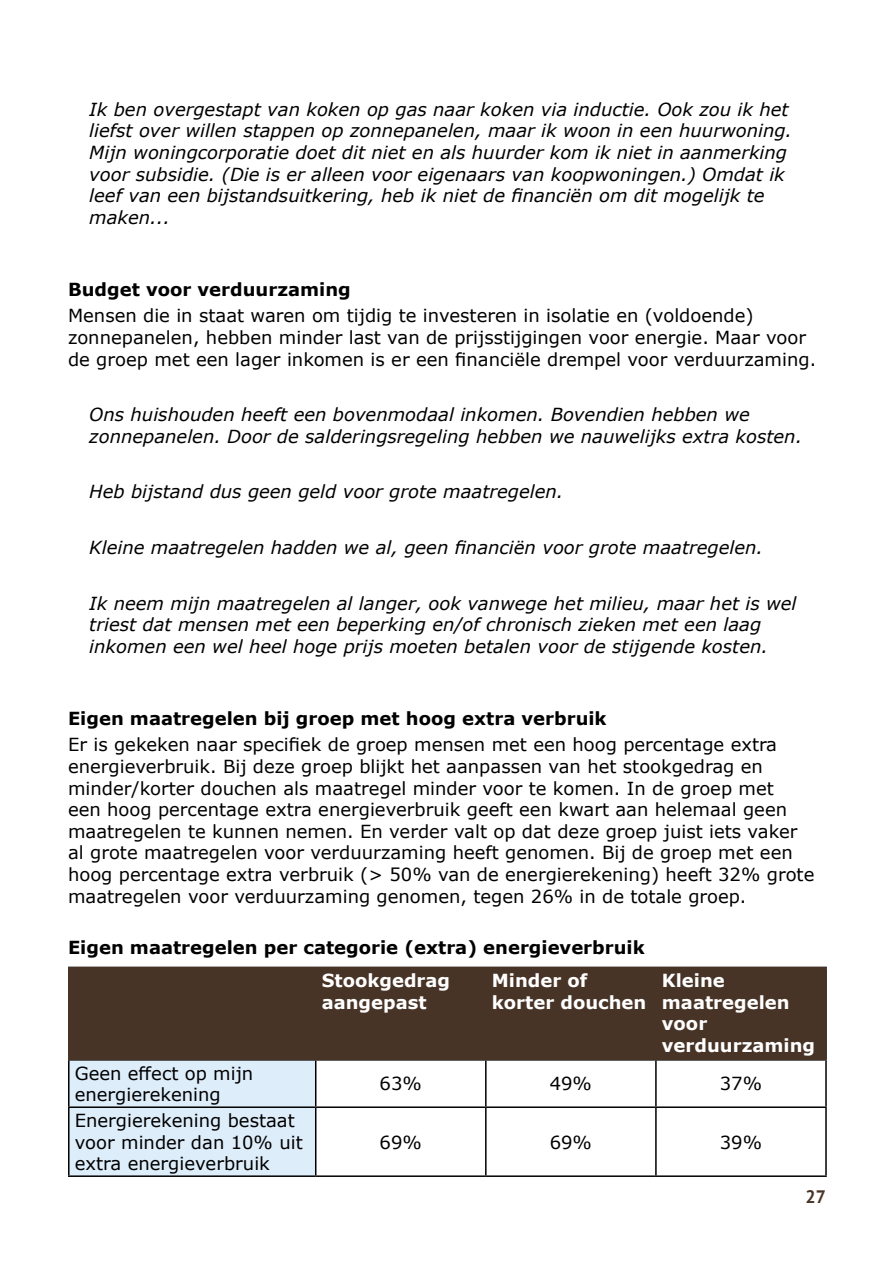
<style>
.page{position:relative;width:893px;height:1263px;background:#fff}
.page>*{position:absolute;margin:0;border:0;box-sizing:border-box;transform-origin:0 0}
.Paragraaf{font:18px/21.6px "Verdana";color:#000}
.Citaat{font:italic 18px/21.6px "Verdana";color:#000}
.Kop_3{font:700 18px "Verdana";color:#000}
.Tabelkop{font:700 18px/21.6px "Verdana";color:#fff}
.Cel_2{font:18px "Verdana";color:#000}
.t1{font:700 18px "PT Sans";color:#483427}
</style>
<div class="page">
<div style="left:70px;top:1060px;width:245px;height:115px;background:#deedfa"></div>
<hr style="left:656px;top:967px;width:171px;height:1px;background:#000">
<hr style="left:825px;top:968px;width:2px;height:91px;background:#000">
<hr style="left:68px;top:1060px;width:2px;height:46px;background:#000">
<hr style="left:315px;top:1060px;width:1px;height:46px;background:#000">
<hr style="left:485px;top:1060px;width:2px;height:46px;background:#000">
<hr style="left:656px;top:1059px;width:171px;height:1px;background:#000">
<hr style="left:655px;top:1060px;width:2px;height:46px;background:#000">
<hr style="left:825px;top:1060px;width:2px;height:46px;background:#000">
<hr style="left:68px;top:1106px;width:248px;height:2px;background:#000">
<hr style="left:68px;top:1108px;width:2px;height:67px;background:#000">
<hr style="left:316px;top:1106px;width:170px;height:2px;background:#000">
<hr style="left:315px;top:1108px;width:1px;height:67px;background:#000">
<hr style="left:486px;top:1106px;width:170px;height:2px;background:#000">
<hr style="left:485px;top:1108px;width:2px;height:67px;background:#000">
<hr style="left:656px;top:1106px;width:171px;height:2px;background:#000">
<hr style="left:655px;top:1108px;width:2px;height:67px;background:#000">
<hr style="left:825px;top:1108px;width:2px;height:67px;background:#000">
<hr style="left:68px;top:1175px;width:248px;height:2px;background:#000">
<hr style="left:316px;top:1175px;width:170px;height:2px;background:#000">
<hr style="left:486px;top:1175px;width:170px;height:2px;background:#000">
<hr style="left:656px;top:1175px;width:171px;height:2px;background:#000">
<div style="left:68px;top:967px;width:248px;height:93px;background:#483427"></div>
<div style="left:315px;top:967px;width:171px;height:93px;background:#483427"></div>
<div style="left:485px;top:967px;width:171px;height:93px;background:#483427"></div>
<div style="left:655px;top:967px;width:171px;height:93px;background:#483427"></div>
<p class="Citaat" style="left:89px;top:98px;width:704px">Ik ben overgestapt van koken op gas naar koken via inductie. Ook zou ik het liefst over willen stappen op zonnepanelen, maar ik woon in een huurwoning.<br>Mijn woningcorporatie doet dit niet en als huurder kom ik niet in aanmerking voor subsidie. (Die is er alleen voor eigenaars van koopwoningen.) Omdat ik leef van een bijstandsuitkering, heb ik niet de financiën om dit mogelijk te maken...</p>
<h3 class="Kop_3" style="left:68px;top:277px;width:284px">Budget voor verduurzaming</h3>
<p class="Paragraaf" style="left:68px;top:305px;width:750px">Mensen die in staat waren om tijdig te investeren in isolatie en (voldoende) zonnepanelen, hebben minder last van de prijsstijgingen voor energie. Maar voor de groep met een lager inkomen is er een financiële drempel voor verduurzaming.</p>
<p class="Citaat" style="left:89px;top:404px;width:714px">Ons huishouden heeft een bovenmodaal inkomen. Bovendien hebben we zonnepanelen. Door de salderingsregeling hebben we nauwelijks extra kosten.</p>
<p class="Citaat" style="left:89px;top:481px;width:476px">Heb bijstand dus geen geld voor grote maatregelen.</p>
<p class="Citaat" style="left:89px;top:536px;width:675px">Kleine maatregelen hadden we al, geen financiën voor grote maatregelen.</p>
<p class="Citaat" style="left:89px;top:592px;width:709px">Ik neem mijn maatregelen al langer, ook vanwege het milieu, maar het is wel triest dat mensen met een beperking en/of chronisch zieken met een laag inkomen een wel heel hoge prijs moeten betalen voor de stijgende kosten.</p>
<h3 class="Kop_3" style="left:68px;top:706px;width:540px">Eigen maatregelen bij groep met hoog extra verbruik</h3>
<p class="Paragraaf" style="left:68px;top:734px;width:748px">Er is gekeken naar specifiek de groep mensen met een hoog percentage extra energieverbruik. Bij deze groep blijkt het aanpassen van het stookgedrag en minder/korter douchen als maatregel minder voor te komen. In de groep met<br>een hoog percentage extra energieverbruik geeft een kwart aan helemaal geen maatregelen te kunnen nemen. En verder valt op dat deze groep juist iets vaker al grote maatregelen voor verduurzaming heeft genomen. Bij de groep met een hoog percentage extra verbruik (&gt; 50% van de energierekening) heeft 32% grote maatregelen voor verduurzaming genomen, tegen 26% in de totale groep.</p>
<h3 class="Kop_3" style="left:68px;top:934px;width:578px">Eigen maatregelen per categorie (extra) energieverbruik</h3>
<p class="Tabelkop" style="left:322px;top:969px;width:130px">Stookgedrag aangepast</p>
<p class="Tabelkop" style="left:492px;top:969px;width:156px">Minder of korter douchen</p>
<p class="Tabelkop" style="left:662px;top:969px;width:155px">Kleine maatregelen voor verduurzaming</p>
<p class="Paragraaf" style="left:75px;top:1062px;width:180px">Geen effect op mijn energierekening</p>
<p class="Cel_2" style="left:380px;top:1071px;width:44px">63%</p>
<p class="Cel_2" style="left:550px;top:1071px;width:44px">49%</p>
<p class="Cel_2" style="left:720px;top:1071px;width:44px">37%</p>
<p class="Paragraaf" style="left:75px;top:1109px;width:229px">Energierekening bestaat voor minder dan 10% uit extra energieverbruik</p>
<p class="Cel_2" style="left:380px;top:1130px;width:44px">69%</p>
<p class="Cel_2" style="left:550px;top:1130px;width:44px">69%</p>
<p class="Cel_2" style="left:720px;top:1130px;width:44px">39%</p>
<p class="t1" style="left:805px;top:1185px;width:22px">27</p>
</div>
